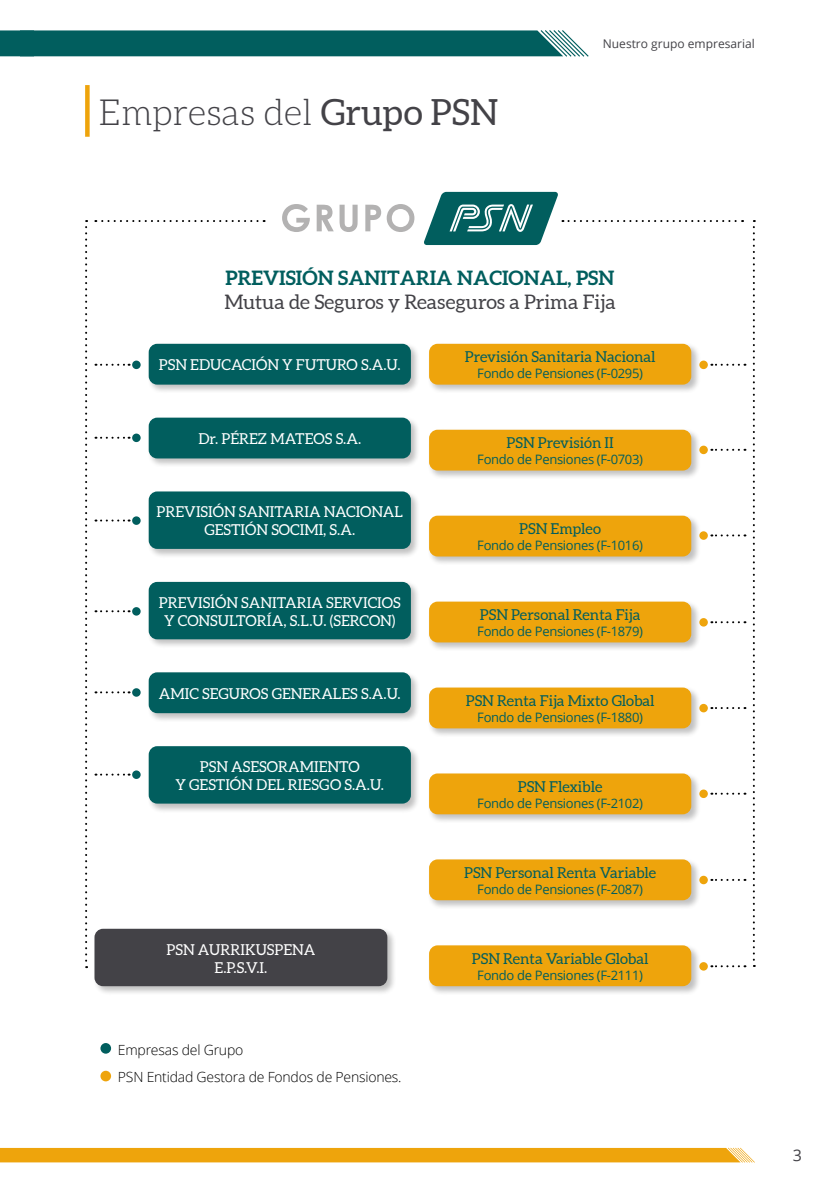
<style>
.page{position:relative;width:840px;height:1191px;background:#fff}
.page>*{position:absolute;margin:0;border:0;box-sizing:border-box;transform-origin:0 0}
.t1{font:300 36px "Aleo";color:#434247}
.t2{font:20px "Aleo";color:#434247}
.t3{font:700 20px "Aleo";color:#015e5e}
.t4{font:16px "Open Sans";color:#434247}
.t5{font:15px/18px "Aleo";color:#fff;text-align:center}
.t6{font:15px "Aleo";color:#015e5e}
.t7{font:300 14px/27.4px "Open Sans";letter-spacing:-.015em;color:#000}
.t8{font:13px "Open Sans";letter-spacing:-.025em;color:#015e5e}
.t9{font:12px "Open Sans";color:#434247}
.s1{font-weight:400}
</style>
<div class="page">
<svg style="left:0;top:30px;width:588px;height:27px"></svg>
<svg style="left:0;top:1147px;width:754px;height:15px"></svg>
<div style="left:85px;top:85px;width:5px;height:52px;background:#eea40c"></div>
<svg style="left:85px;top:220px;width:2px;height:748px"></svg>
<svg style="left:95px;top:220px;width:162px;height:2px"></svg>
<svg style="left:752px;top:220px;width:2px;height:747px"></svg>
<div style="left:147px;top:343px;width:273px;height:51px;background:#000;opacity:.25"></div>
<div style="left:149px;top:344px;width:261px;height:40px;background:#015e5e;border-radius:9px"></div>
<div style="left:147px;top:416px;width:273px;height:51px;background:#000;opacity:.25"></div>
<div style="left:149px;top:417px;width:261px;height:41px;background:#015e5e;border-radius:9px"></div>
<div style="left:147px;top:671px;width:273px;height:51px;background:#000;opacity:.25"></div>
<div style="left:149px;top:672px;width:261px;height:41px;background:#015e5e;border-radius:9px"></div>
<div style="left:147px;top:490px;width:273px;height:68px;background:#000;opacity:.25"></div>
<div style="left:149px;top:491px;width:261px;height:58px;background:#015e5e;border-radius:9px"></div>
<div style="left:147px;top:581px;width:273px;height:68px;background:#000;opacity:.25"></div>
<div style="left:149px;top:582px;width:261px;height:57px;background:#015e5e;border-radius:9px"></div>
<div style="left:93px;top:927px;width:303px;height:68px;background:#000;opacity:.25"></div>
<div style="left:94px;top:928px;width:293px;height:58px;background:#434247;border-radius:9px"></div>
<svg style="left:95px;top:364px;width:34px;height:2px"></svg>
<div style="left:132px;top:360px;width:9px;height:9px;background:#015e5e;border-radius:50%"></div>
<svg style="left:95px;top:437px;width:34px;height:2px"></svg>
<div style="left:132px;top:433px;width:9px;height:9px;background:#015e5e;border-radius:50%"></div>
<svg style="left:95px;top:519px;width:34px;height:2px"></svg>
<div style="left:132px;top:516px;width:9px;height:9px;background:#015e5e;border-radius:50%"></div>
<svg style="left:95px;top:610px;width:34px;height:2px"></svg>
<div style="left:132px;top:607px;width:9px;height:8px;background:#015e5e;border-radius:50%"></div>
<svg style="left:95px;top:691px;width:34px;height:2px"></svg>
<div style="left:132px;top:688px;width:9px;height:8px;background:#015e5e;border-radius:50%"></div>
<div style="left:147px;top:745px;width:273px;height:68px;background:#000;opacity:.25"></div>
<div style="left:149px;top:746px;width:261px;height:57px;background:#015e5e;border-radius:9px"></div>
<svg style="left:95px;top:773px;width:34px;height:2px"></svg>
<div style="left:132px;top:770px;width:9px;height:9px;background:#015e5e;border-radius:50%"></div>
<div style="left:427px;top:343px;width:273px;height:51px;background:#000;opacity:.25"></div>
<div style="left:429px;top:344px;width:262px;height:40px;background:#eea40c;border-radius:9px"></div>
<svg style="left:711px;top:364px;width:27px;height:2px"></svg>
<div style="left:699px;top:360px;width:8px;height:9px;background:#eea40c;border-radius:50%"></div>
<div style="left:427px;top:428px;width:273px;height:51px;background:#000;opacity:.25"></div>
<div style="left:429px;top:430px;width:262px;height:40px;background:#eea40c;border-radius:9px"></div>
<svg style="left:711px;top:449px;width:27px;height:2px"></svg>
<div style="left:699px;top:445px;width:8px;height:9px;background:#eea40c;border-radius:50%"></div>
<div style="left:427px;top:514px;width:273px;height:51px;background:#000;opacity:.25"></div>
<div style="left:429px;top:515px;width:262px;height:41px;background:#eea40c;border-radius:9px"></div>
<svg style="left:711px;top:534px;width:27px;height:2px"></svg>
<div style="left:699px;top:531px;width:8px;height:9px;background:#eea40c;border-radius:50%"></div>
<div style="left:427px;top:600px;width:273px;height:51px;background:#000;opacity:.25"></div>
<div style="left:429px;top:601px;width:262px;height:41px;background:#eea40c;border-radius:9px"></div>
<svg style="left:711px;top:621px;width:27px;height:2px"></svg>
<div style="left:699px;top:618px;width:8px;height:8px;background:#eea40c;border-radius:50%"></div>
<div style="left:427px;top:686px;width:273px;height:51px;background:#000;opacity:.25"></div>
<div style="left:429px;top:687px;width:262px;height:41px;background:#eea40c;border-radius:9px"></div>
<svg style="left:711px;top:707px;width:27px;height:2px"></svg>
<div style="left:699px;top:704px;width:8px;height:8px;background:#eea40c;border-radius:50%"></div>
<div style="left:427px;top:772px;width:273px;height:51px;background:#000;opacity:.25"></div>
<div style="left:429px;top:773px;width:262px;height:41px;background:#eea40c;border-radius:9px"></div>
<svg style="left:711px;top:792px;width:27px;height:2px"></svg>
<div style="left:699px;top:789px;width:8px;height:9px;background:#eea40c;border-radius:50%"></div>
<div style="left:427px;top:858px;width:273px;height:51px;background:#000;opacity:.25"></div>
<div style="left:429px;top:859px;width:262px;height:41px;background:#eea40c;border-radius:9px"></div>
<svg style="left:711px;top:879px;width:27px;height:2px"></svg>
<div style="left:699px;top:875px;width:8px;height:9px;background:#eea40c;border-radius:50%"></div>
<div style="left:427px;top:944px;width:273px;height:51px;background:#000;opacity:.25"></div>
<div style="left:429px;top:945px;width:262px;height:41px;background:#eea40c;border-radius:9px"></div>
<svg style="left:711px;top:965px;width:27px;height:2px"></svg>
<div style="left:699px;top:962px;width:8px;height:8px;background:#eea40c;border-radius:50%"></div>
<svg style="left:424px;top:192px;width:318px;height:53px"></svg>
<svg style="left:282px;top:204px;width:27px;height:28px"></svg>
<svg style="left:316px;top:205px;width:17px;height:26px"></svg>
<svg style="left:339px;top:205px;width:18px;height:27px"></svg>
<svg style="left:365px;top:204px;width:49px;height:28px"></svg>
<div style="left:100px;top:1043px;width:11px;height:10px;background:#015e5e;border-radius:50%"></div>
<div style="left:100px;top:1070px;width:11px;height:11px;background:#eea40c;border-radius:50%"></div>
<h1 class="t1" style="left:99px;top:93px;width:401px">Empresas del <span class="s1">Grupo PSN</span></h1>
<p class="t9" style="left:602px;top:35px;width:153px">Nuestro grupo empresarial</p>
<h2 class="t3" style="left:225px;top:266px;width:390px">PREVISIÓN SANITARIA NACIONAL, PSN</h2>
<h2 class="t2" style="left:224px;top:291px;width:392px">Mutua de Seguros y Reaseguros a Prima Fija</h2>
<p class="t5" style="left:159px;top:356px;width:243px">PSN EDUCACIÓN Y FUTURO S.A.U.</p>
<p class="t5" style="left:198px;top:430px;width:164px">Dr. PÉREZ MATEOS S.A.</p>
<p class="t5" style="left:156px;top:503px;width:248px">PREVISIÓN SANITARIA NACIONAL<br>GESTIÓN SOCIMI, S.A.</p>
<p class="t5" style="left:159px;top:594px;width:243px">PREVISIÓN SANITARIA SERVICIOS<br>Y CONSULTORÍA, S.L.U. (SERCON)</p>
<p class="t5" style="left:159px;top:685px;width:243px">AMIC SEGUROS GENERALES S.A.U.</p>
<p class="t5" style="left:175px;top:758px;width:210px">PSN ASESORAMIENTO<br>Y GESTIÓN DEL RIESGO S.A.U.</p>
<p class="t5" style="left:166px;top:941px;width:150px">PSN AURRIKUSPENA<br>E.P.S.V.I.</p>
<p class="t7" style="left:118px;top:1035px;width:285px">Empresas del Grupo<br>PSN Entidad Gestora de Fondos de Pensiones.</p>
<p class="t6" style="left:464px;top:348px;width:192px">Previsión Sanitaria Nacional</p>
<p class="t8" style="left:477px;top:364px;width:167px">Fondo de Pensiones (F-0295)</p>
<p class="t6" style="left:506px;top:434px;width:109px">PSN Previsión II</p>
<p class="t8" style="left:477px;top:450px;width:167px">Fondo de Pensiones (F-0703)</p>
<p class="t6" style="left:519px;top:520px;width:83px">PSN Empleo</p>
<p class="t8" style="left:477px;top:536px;width:167px">Fondo de Pensiones (F-1016)</p>
<p class="t6" style="left:479px;top:606px;width:162px">PSN Personal Renta Fija</p>
<p class="t8" style="left:477px;top:622px;width:167px">Fondo de Pensiones (F-1879)</p>
<p class="t6" style="left:465px;top:692px;width:190px">PSN Renta Fija Mixto Global</p>
<p class="t8" style="left:477px;top:708px;width:167px">Fondo de Pensiones (F-1880)</p>
<p class="t6" style="left:517px;top:778px;width:86px">PSN Flexible</p>
<p class="t8" style="left:477px;top:794px;width:167px">Fondo de Pensiones (F-2102)</p>
<p class="t6" style="left:464px;top:864px;width:193px">PSN Personal Renta Variable</p>
<p class="t8" style="left:477px;top:880px;width:167px">Fondo de Pensiones (F-2087)</p>
<p class="t6" style="left:471px;top:950px;width:178px">PSN Renta Variable Global</p>
<p class="t8" style="left:477px;top:966px;width:167px">Fondo de Pensiones (F-2111)</p>
<p class="t4" style="left:792px;top:1144px;width:11px">3</p>
</div>
